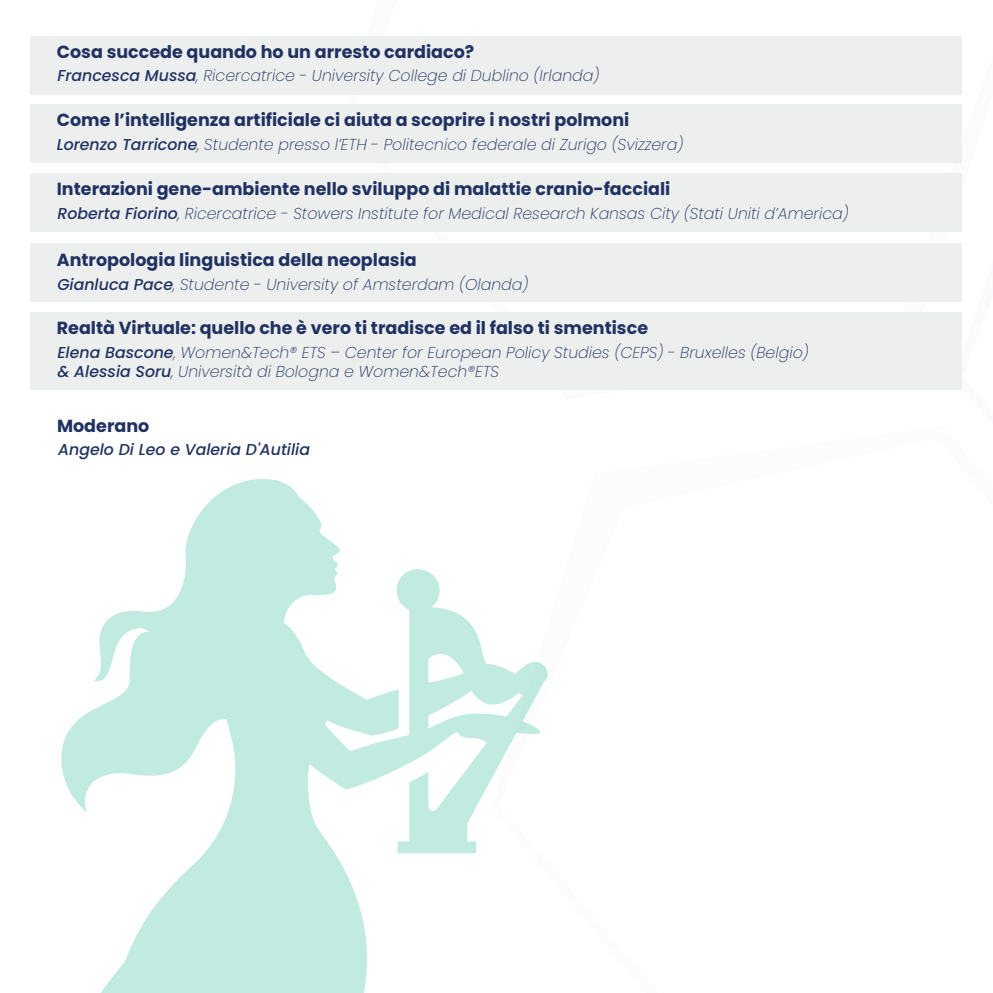
<style>
.page{position:relative;width:993px;height:993px;background:#fff}
.page>*{position:absolute;margin:0;border:0;box-sizing:border-box;transform-origin:0 0}
.t1{font:700 17.5px "Poppins";color:#203262}
.t2{font:italic 200 15.75px/18.9px "Poppins";color:#203262}
.t3{font:italic 500 15.75px "Poppins";color:#203262}
.s1{font-weight:500}
</style>
<div class="page">
<svg style="left:342px;top:36px;width:620px;height:354px"></svg>
<div style="left:31px;top:36px;width:930px;height:58px;background:#edefee"></div>
<div style="left:31px;top:105px;width:930px;height:58px;background:#edefee"></div>
<div style="left:31px;top:173px;width:930px;height:58px;background:#edefee"></div>
<div style="left:31px;top:243px;width:930px;height:58px;background:#edefee"></div>
<div style="left:31px;top:312px;width:930px;height:77px;background:#edefee"></div>
<svg style="left:61px;top:479px;width:486px;height:513px"></svg>
<p class="t1" style="left:57px;top:42px;width:419px">Cosa succede quando ho un arresto cardiaco?</p>
<p class="t2" style="left:57px;top:66px;width:543px"><span class="s1">Francesca Mussa</span>, Ricercatrice - University College di Dublino (Irlanda)</p>
<p class="t1" style="left:57px;top:110px;width:574px">Come l’intelligenza artificiale ci aiuta a scoprire i nostri polmoni</p>
<p class="t2" style="left:57px;top:135px;width:628px"><span class="s1">Lorenzo Tarricone</span>, Studente presso l’ETH - Politecnico federale di Zurigo (Svizzera)</p>
<p class="t1" style="left:57px;top:178px;width:615px">Interazioni gene-ambiente nello sviluppo di malattie cranio-facciali</p>
<p class="t2" style="left:57px;top:204px;width:792px"><span class="s1">Roberta Fiorino</span>, Ricercatrice - Stowers Institute for Medical Research Kansas City (Stati Uniti d’America)</p>
<p class="t1" style="left:57px;top:249px;width:361px">Antropologia linguistica della neoplasia</p>
<p class="t2" style="left:57px;top:275px;width:472px"><span class="s1">Gianluca Pace</span>, Studente - University of Amsterdam (Olanda)</p>
<p class="t1" style="left:57px;top:317px;width:592px">Realtà Virtuale: quello che è vero ti tradisce ed il falso ti smentisce</p>
<p class="t2" style="left:57px;top:343px;width:752px"><span class="s1">Elena Bascone</span>, Women&amp;Tech® ETS – Center for European Policy Studies (CEPS) - Bruxelles (Belgio) <span class="s1">&amp; Alessia Soru</span>, Università di Bologna e Women&amp;Tech®ETS</p>
<p class="t1" style="left:57px;top:415px;width:94px">Moderano</p>
<p class="t3" style="left:58px;top:440px;width:253px">Angelo Di Leo e Valeria D'Autilia</p>
</div>
